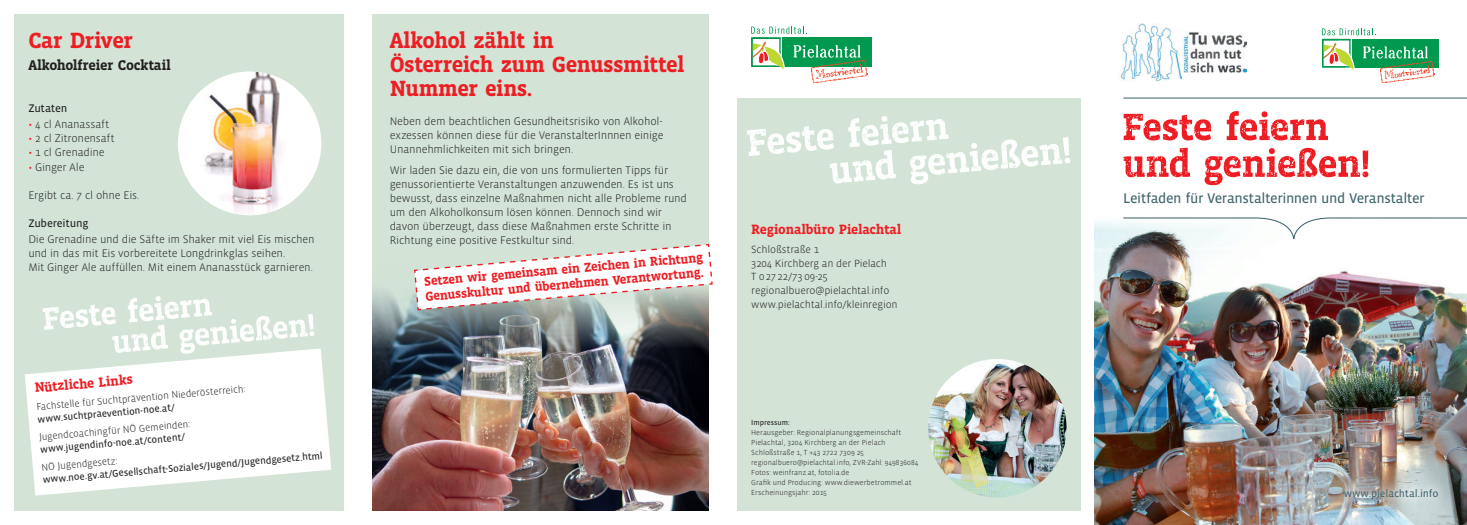
<style>
.page{position:relative;width:1467px;height:525px;background:#fff}
.page>*{position:absolute;margin:0;border:0;box-sizing:border-box;transform-origin:0 0}
.t1{font:700 22.5px/24.4px "Vista Slab OT";letter-spacing:-.03em;color:#ee1d23}
.t2{font:14.38px "Vista Sans OT";letter-spacing:-.03em;color:#3f646c}
.t3{font:700 14.38px "Vista Slab OT";letter-spacing:-.025em;color:#231f20}
.t4{font:700 13.75px "Vista Slab OT";letter-spacing:-.02em;color:#ee1d23}
.t5{font:700 13.12px/15px "Vista Slab OT";color:#ee1d23}
.t6{font:300 11.25px/14px "Vista Sans OT";letter-spacing:-.02em;color:#231f20}
.t7{font:11.25px "Vista Sans OT";letter-spacing:-.02em;color:#231f20}
.t8{font:300 10.62px/13.8px "Vista Sans OT";letter-spacing:-.015em;color:#231f20}
.t9{font:10.62px "Vista Sans OT";letter-spacing:-.01em;color:#3f646c}
.t10{font:10px "Vista Sans OT";color:#231f20}
.t11{font:300 10px "Vista Sans OT";color:#231f20}
.t12{font:300 7.5px/10px "Vista Sans OT";letter-spacing:-.005em;color:#231f20}
.t13{font:7.5px "Vista Sans OT";letter-spacing:-.005em;color:#231f20}
.s1{color:#ee1d23}
</style>
<div class="page">
<img style="left:1095px;top:222px;width:372px;height:302px">
<div style="left:372px;top:14px;width:337px;height:496px;background:#d3e4d7"></div>
<div style="left:14px;top:14px;width:330px;height:496px;background:#d3e4d7"></div>
<div style="left:737px;top:98px;width:344px;height:412px;background:#d3e4d7"></div>
<img style="left:1170px;top:148px;width:198px;height:29px">
<img style="left:1124px;top:111px;width:204px;height:29px">
<div style="left:1335px;top:479px;width:112px;height:28px;background:#fff;opacity:.75"></div>
<svg style="left:1122px;top:217px;width:345px;height:23px"></svg>
<hr style="left:1123px;top:97px;width:344px;height:1px;background:#3f646c">
<div style="left:1352px;top:39px;width:87px;height:28px;background:#00994e"></div>
<img style="left:1380px;top:61px;width:55px;height:22px">
<svg style="left:1322px;top:28px;width:106px;height:42px"></svg>
<div style="left:782px;top:37px;width:90px;height:30px;background:#00994e"></div>
<img style="left:812px;top:60px;width:56px;height:23px">
<svg style="left:751px;top:27px;width:110px;height:43px"></svg>
<img style="left:928px;top:359px;width:139px;height:138px;border-radius:69px">
<img style="left:875px;top:137px;width:194px;height:43px">
<img style="left:747px;top:116px;width:202px;height:36px">
<img style="left:372px;top:290px;width:337px;height:220px">
<svg style="left:413px;top:243px;width:300px;height:68px"></svg>
<div style="left:178px;top:72px;width:143px;height:143px;background:#fff;border-radius:50%"></div>
<img style="left:189px;top:72px;width:105px;height:143px">
<svg style="left:25px;top:348px;width:306px;height:147px;fill:#fff"></svg>
<img style="left:150px;top:314px;width:163px;height:35px">
<img style="left:43px;top:296px;width:169px;height:31px">
<img style="left:1120px;top:23px;width:62px;height:59px">
<img style="left:1182px;top:32px;width:64px;height:41px">
<h1 class="t1" style="left:28px;top:28px;width:106px">Car Driver</h1>
<p class="t3" style="left:28px;top:57px;width:144px">Alkoholfreier Cocktail</p>
<p class="t7" style="left:28px;top:103px;width:41px">Zutaten</p>
<p class="t6" style="left:28px;top:118px;width:82px"><span class="s1">•</span> 4 cl Ananassaft</p>
<p class="t6" style="left:28px;top:132px;width:88px"><span class="s1">•</span> 2 cl Zitronensaft</p>
<p class="t6" style="left:28px;top:146px;width:78px"><span class="s1">•</span> 1 cl Grenadine</p>
<p class="t6" style="left:28px;top:160px;width:58px"><span class="s1">•</span> Ginger Ale</p>
<p class="t6" style="left:28px;top:188px;width:113px">Ergibt ca. 7 cl ohne Eis.</p>
<p class="t7" style="left:28px;top:217px;width:62px">Zubereitung</p>
<p class="t6" style="left:28px;top:232px;width:288px">Die Grenadine und die Säfte im Shaker mit viel Eis mischen und in das mit Eis vorbereitete Longdrinkglas seihen.<br>Mit Ginger Ale auffüllen. Mit einem Ananasstück garnieren.</p>
<p class="t4" style="left:34px;top:380px;width:100px;rotate:-5deg">Nützliche Links</p>
<p class="t11" style="left:36px;top:401px;width:211px;rotate:-5deg">Fachstelle für Suchtprävention Niederösterreich:</p>
<p class="t10" style="left:37px;top:414px;width:140px;rotate:-5deg">www.suchtpraevention-noe.at/</p>
<p class="t11" style="left:39px;top:431px;width:153px;rotate:-5deg">Jugendcoachingfür NÖ Gemeinden:</p>
<p class="t10" style="left:40px;top:444px;width:147px;rotate:-5deg">www.jugendinfo-noe.at/content/</p>
<p class="t11" style="left:41px;top:462px;width:78px;rotate:-5deg">NÖ Jugendgesetz:</p>
<p class="t10" style="left:42px;top:474px;width:283px;rotate:-5deg">www.noe.gv.at/Gesellschaft-Soziales/Jugend/Jugendgesetz.html</p>
<h1 class="t1" style="left:390px;top:28px;width:296px">Alkohol zählt in<br>Österreich zum Genussmittel<br>Nummer eins.</h1>
<p class="t6" style="left:390px;top:114px;width:275px">Neben dem beachtlichen Gesundheitsrisiko von Alkohol&shy;exzessen können diese für die VeranstalterInnnen einige<br>Unannehmlichkeiten mit sich bringen.</p>
<p class="t6" style="left:390px;top:163px;width:299px">Wir laden Sie dazu ein, die von uns formulierten Tipps für genussorientierte Veranstaltungen anzuwenden. Es ist uns bewusst, dass einzelne Maßnahmen nicht alle Probleme rund um den Alkoholkonsum lösen können. Dennoch sind wir davon überzeugt, dass diese Maßnahmen erste Schritte in Richtung eine positive Festkultur sind.</p>
<p class="t5" style="left:424px;top:274px;width:281px;rotate:-5deg">Setzen wir gemeinsam ein Zeichen in Richtung<br>Genusskultur und übernehmen Verantwortung.</p>
<p class="t4" style="left:751px;top:222px;width:152px">Regionalbüro Pielachtal</p>
<p class="t8" style="left:751px;top:242px;width:148px">Schloßstraße 1<br>3204 Kirchberg an der Pielach<br>T 0 27 22/73 09-25 regionalbuero@pielachtal.info www.pielachtal.info/kleinregion</p>
<p class="t13" style="left:751px;top:418px;width:40px">Impressum:</p>
<p class="t12" style="left:751px;top:427px;width:169px">Herausgeber: Regionalplanungsgemeinschaft Pielachtal, 3204 Kirchberg an der Pielach Schloßstraße 1, T +43 2722 7309 25 regionalbuero@pielachtal.info, ZVR-Zahl: 949836084<br>Fotos: weinfranz.at, fotolia.de<br>Grafik und Producing: www.diewerbetrommel.at Erscheinungsjahr: 2015</p>
<p class="t2" style="left:1123px;top:190px;width:303px">Leitfaden für Veranstalterinnen und Veranstalter</p>
<p class="t9" style="left:1344px;top:487px;width:96px">www.pielachtal.info</p>
</div>
